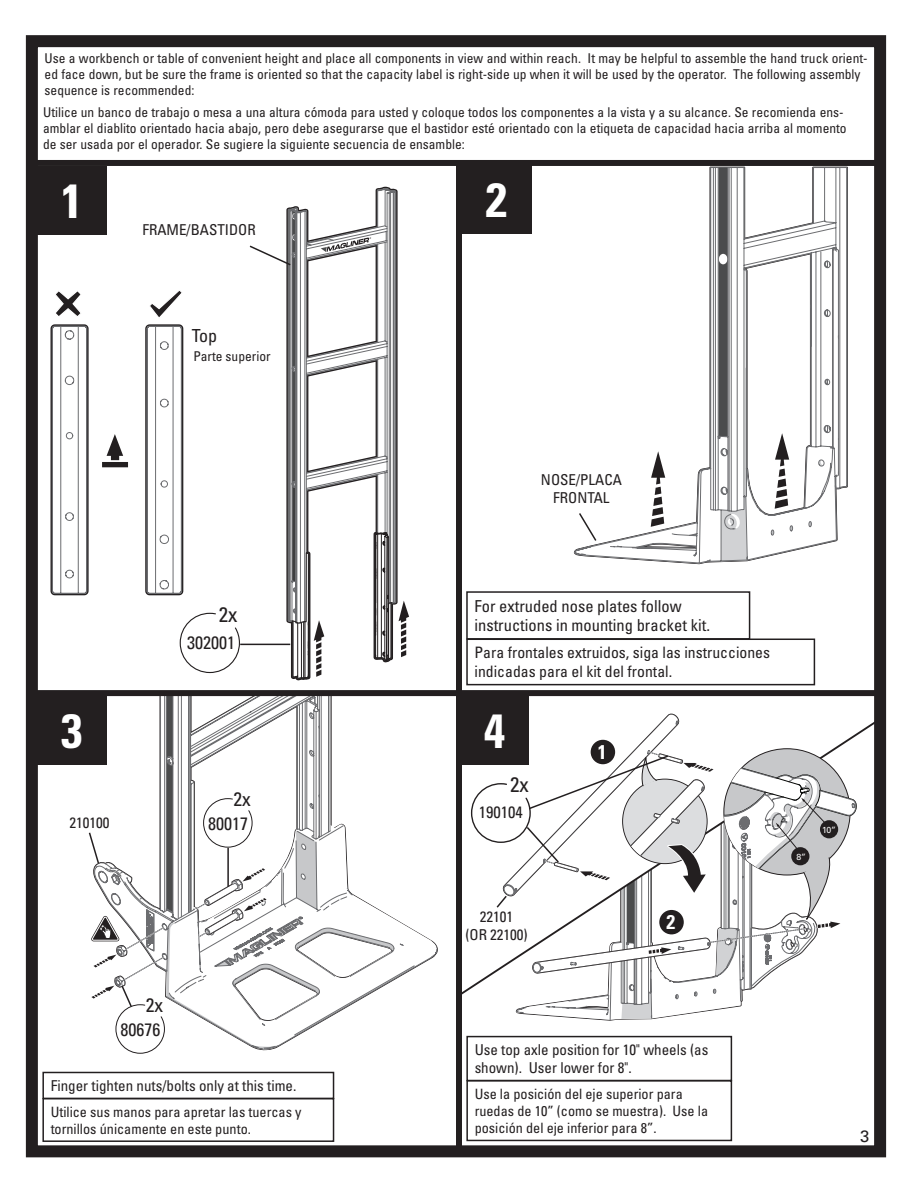
<style>
.page{position:relative;width:918px;height:1188px;background:#fff}
.page>*{position:absolute;margin:0;border:0;box-sizing:border-box;transform-origin:0 0}
.Step_Numbers{font:700 condensed 48px "Univers LT Std";color:#fff}
.Small_Qty{font:condensed 21px "Univers LT Std";color:#231f20}
.t1{font:700 condensed 19.8px "Univers LT Std";color:#fff}
.Small_Qty-2{font:condensed 19.5px "Univers LT Std";color:#231f20}
.Horizontal_Part_Numb{font:condensed 18px "Univers LT Std";color:#231f20}
.Horizontal_Part_Numb-2{font:condensed 16.5px/19.8px "Univers LT Std";color:#231f20}
.t2{font:16.5px "Univers LT Std";color:#231f20}
.t3{font:condensed 15.75px/18.9px "Univers LT Std";color:#231f20}
.Horizontal_Part_Numb-3{font:condensed 15px/18px "Univers LT Std";color:#231f20;text-align:center}
.t4{font:condensed 14.25px/17.1px "Univers LT Std";color:#231f20}
.t5{font:condensed 13.5px/16.2px "Univers LT Std";color:#231f20}
.t6{font:8.85px "Univers LT Std";color:#fff}
</style>
<div class="page">
<svg style="left:291px;top:188px;width:105px;height:20px"></svg>
<svg style="left:148px;top:327px;width:36px;height:269px"></svg>
<svg style="left:145px;top:290px;width:38px;height:305px"></svg>
<svg style="left:51px;top:291px;width:38px;height:305px"></svg>
<svg style="left:102px;top:434px;width:26px;height:34px"></svg>
<div style="left:466px;top:591px;width:284px;height:49px;border:2px solid #231f20"></div>
<div style="left:466px;top:639px;width:349px;height:46px;border:2px solid #231f20"></div>
<div style="left:42px;top:1072px;width:292px;height:27px;border:2px solid #231f20"></div>
<div style="left:42px;top:1098px;width:292px;height:44px;border:2px solid #231f20"></div>
<svg style="left:683px;top:167px;width:164px;height:397px"></svg>
<svg style="left:574px;top:168px;width:262px;height:395px"></svg>
<div style="left:466px;top:1036px;width:266px;height:45px;border:2px solid #231f20"></div>
<div style="left:466px;top:1080px;width:266px;height:61px;border:2px solid #231f20"></div>
<div style="left:26px;top:35px;width:860px;height:1122px;border:12px solid #231f20"></div>
<svg style="left:179px;top:612px;width:62px;height:62px"></svg>
<hr style="left:240px;top:644px;width:50px;height:1px;background:#231f20">
<div style="left:31px;top:690px;width:847px;height:6px;background:#231f20"></div>
<div style="left:37px;top:166px;width:69px;height:68px;background:#231f20"></div>
<svg style="left:248px;top:208px;width:161px;height:471px"></svg>
<div style="left:33px;top:160px;width:846px;height:6px;background:#231f20"></div>
<div style="left:456px;top:162px;width:6px;height:987px;background:#231f20"></div>
<div style="left:462px;top:165px;width:69px;height:69px;background:#231f20"></div>
<div style="left:37px;top:696px;width:69px;height:68px;background:#231f20"></div>
<div style="left:460px;top:696px;width:69px;height:68px;background:#231f20"></div>
<svg style="left:470px;top:713px;width:387px;height:307px"></svg>
<svg style="left:88px;top:697px;width:344px;height:357px"></svg>
<p class="t5" style="left:45px;top:50px;width:825px">Use a workbench or table of convenient height and place all components in view and within reach. It may be helpful to assemble the hand truck orient&shy;ed face down, but be sure the frame is oriented so that the capacity label is right-side up when it will be used by the operator. The following assembly sequence is recommended:</p>
<p class="t5" style="left:43px;top:104px;width:805px">Utilice un banco de trabajo o mesa a una altura cómoda para usted y coloque todos los componentes a la vista y a su alcance. Se recomienda ens&shy;amblar el diablito orientado hacia abajo, pero debe asegurarse que el bastidor esté orientado con la etiqueta de capacidad hacia arriba al momento de ser usada por el operador. Se sugiere la siguiente secuencia de ensamble:</p>
<p class="Step_Numbers" style="left:61px;top:171px;width:23px">1</p>
<p class="Step_Numbers" style="left:486px;top:170px;width:23px">2</p>
<p class="Horizontal_Part_Numb-3" style="left:142px;top:220px;width:115px">FRAME/BASTIDOR</p>
<p class="Horizontal_Part_Numb" style="left:192px;top:324px;width:27px">Top</p>
<p class="t5" style="left:193px;top:348px;width:79px">Parte superior</p>
<p class="Small_Qty" style="left:219px;top:601px;width:20px">2x</p>
<p class="Horizontal_Part_Numb" style="left:187px;top:632px;width:49px">302001</p>
<p class="Horizontal_Part_Numb-3" style="left:541px;top:470px;width:82px">NOSE/PLACA<br>FRONTAL</p>
<p class="Horizontal_Part_Numb-2" style="left:474px;top:596px;width:237px">For extruded nose plates follow instructions in mounting bracket kit.</p>
<p class="t3" style="left:475px;top:643px;width:297px">Para frontales extruidos, siga las instrucciones indicadas para el kit del frontal.</p>
<p class="Step_Numbers" style="left:61px;top:701px;width:23px">3</p>
<p class="Step_Numbers" style="left:484px;top:701px;width:23px">4</p>
<p class="Horizontal_Part_Numb-3" style="left:70px;top:814px;width:41px">210100</p>
<p class="Small_Qty-2" style="left:234px;top:787px;width:19px">2x</p>
<p class="Horizontal_Part_Numb" style="left:208px;top:812px;width:41px">80017</p>
<p class="Small_Qty-2" style="left:146px;top:993px;width:19px">2x</p>
<p class="Horizontal_Part_Numb" style="left:120px;top:1019px;width:41px">80676</p>
<p class="Small_Qty" style="left:510px;top:771px;width:20px">2x</p>
<p class="Horizontal_Part_Numb-2" style="left:479px;top:802px;width:45px">190104</p>
<p class="Horizontal_Part_Numb-3" style="left:480px;top:907px;width:35px">22101</p>
<p class="Horizontal_Part_Numb-3" style="left:465px;top:925px;width:64px">(OR 22100)</p>
<p class="t1" style="left:598px;top:740px;width:10px">1</p>
<p class="t1" style="left:667px;top:910px;width:10px">2</p>
<p class="Horizontal_Part_Numb-3" style="left:51px;top:1076px;width:247px">Finger tighten nuts/bolts only at this time.</p>
<p class="t4" style="left:51px;top:1103px;width:252px">Utilice sus manos para apretar las tuercas y tornillos únicamente en este punto.</p>
<p class="Horizontal_Part_Numb-3" style="left:475px;top:1040px;width:235px;text-align:left">Use top axle position for 10" wheels (as shown). User lower for 8".</p>
<p class="t4" style="left:475px;top:1085px;width:235px">Use la posición del eje superior para ruedas de 10” (como se muestra). Use la posición del eje inferior para 8”.</p>
<p class="t6" style="left:797px;top:851px;width:11px">8”</p>
<p class="t6" style="left:822px;top:824px;width:15px">10”</p>
<p class="t2" style="left:860px;top:1127px;width:11px">3</p>
</div>
